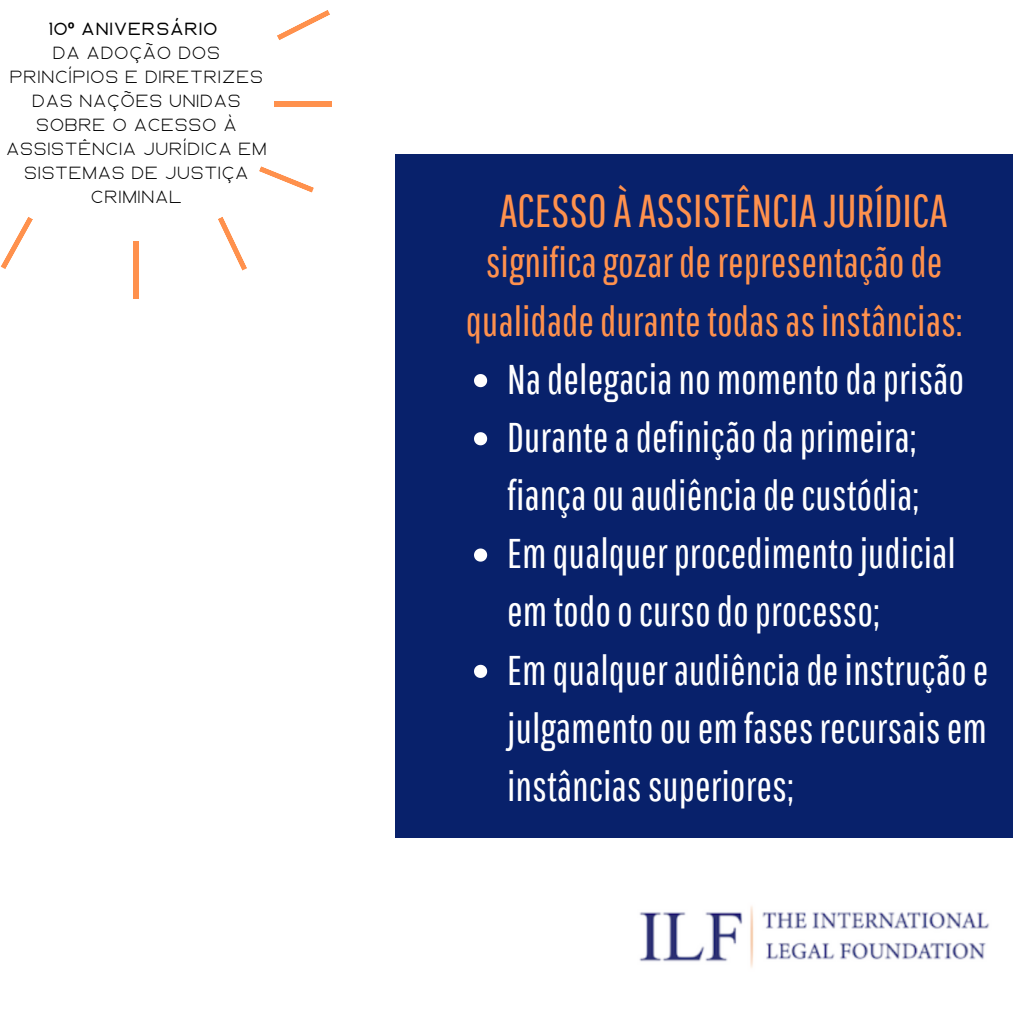
<style>
.page{position:relative;width:1013px;height:1013px;background:#fff}
.page>*{position:absolute;margin:0;border:0;box-sizing:border-box;transform-origin:0 0}
.t1{font:46.12px "Pathway Gothic One";color:#ff914d}
.t2{font:41.62px/58.1px "Pathway Gothic One";color:#fff}
.t3{font:41.62px/58.1px "Pathway Gothic One";color:#ff914d;text-align:center}
.t4{font:700 17.62px/24px "Ablation";color:#000;text-align:center}
.s1{font-weight:900}
.s2{font-family:"Noto Sans"}
</style>
<div class="page">
<div style="left:395px;top:154px;width:617px;height:683px;background:#08216b"></div>
<img style="left:639px;top:906px;width:351px;height:62px">
<svg style="left:277px;top:10px;width:53px;height:30px"></svg>
<svg style="left:0;top:217px;width:33px;height:52px"></svg>
<svg style="left:259px;top:166px;width:55px;height:27px"></svg>
<svg style="left:218px;top:217px;width:29px;height:53px"></svg>
<div style="left:275px;top:101px;width:57px;height:6px;background:#ff914d"></div>
<div style="left:133px;top:241px;width:6px;height:57px;background:#ff914d"></div>
<svg style="left:474px;top:374px;width:13px;height:13px"></svg>
<svg style="left:474px;top:432px;width:13px;height:13px"></svg>
<svg style="left:474px;top:548px;width:13px;height:13px"></svg>
<svg style="left:474px;top:664px;width:13px;height:14px"></svg>
<p class="t4" style="left:6px;top:17px;width:263px"><span class="s1">10</span><span class="s2">º</span> <span class="s1">ANIVERSÁRIO<br></span>DA ADOÇÃO DOS<br>PRINCÍPIOS E DIRETRIZES<br>DAS NAÇÕES UNIDAS<br>SOBRE O ACESSO À<br>ASSISTÊNCIA JURÍDICA EM<br>SISTEMAS DE JUSTIÇA<br>CRIMINAL</p>
<p class="t1" style="left:499px;top:183px;width:449px">ACESSO ÀASSISTÊNCIAJURÍDICA</p>
<p class="t3" style="left:466px;top:233px;width:498px">significagozarderepresentaçãode qualidadedurantetodasasinstâncias:</p>
<p class="t2" style="left:507px;top:349px;width:483px">Nadelegacianomomentodaprisão<br>Duranteadefiniçãodaprimeira; fiançaouaudiênciadecustódia;<br>Emqualquerprocedimentojudicial emtodoocursodoprocesso;<br>Emqualqueraudiênciadeinstruçãoe julgamentoouemfasesrecursaisem instânciassuperiores;</p>
</div>
